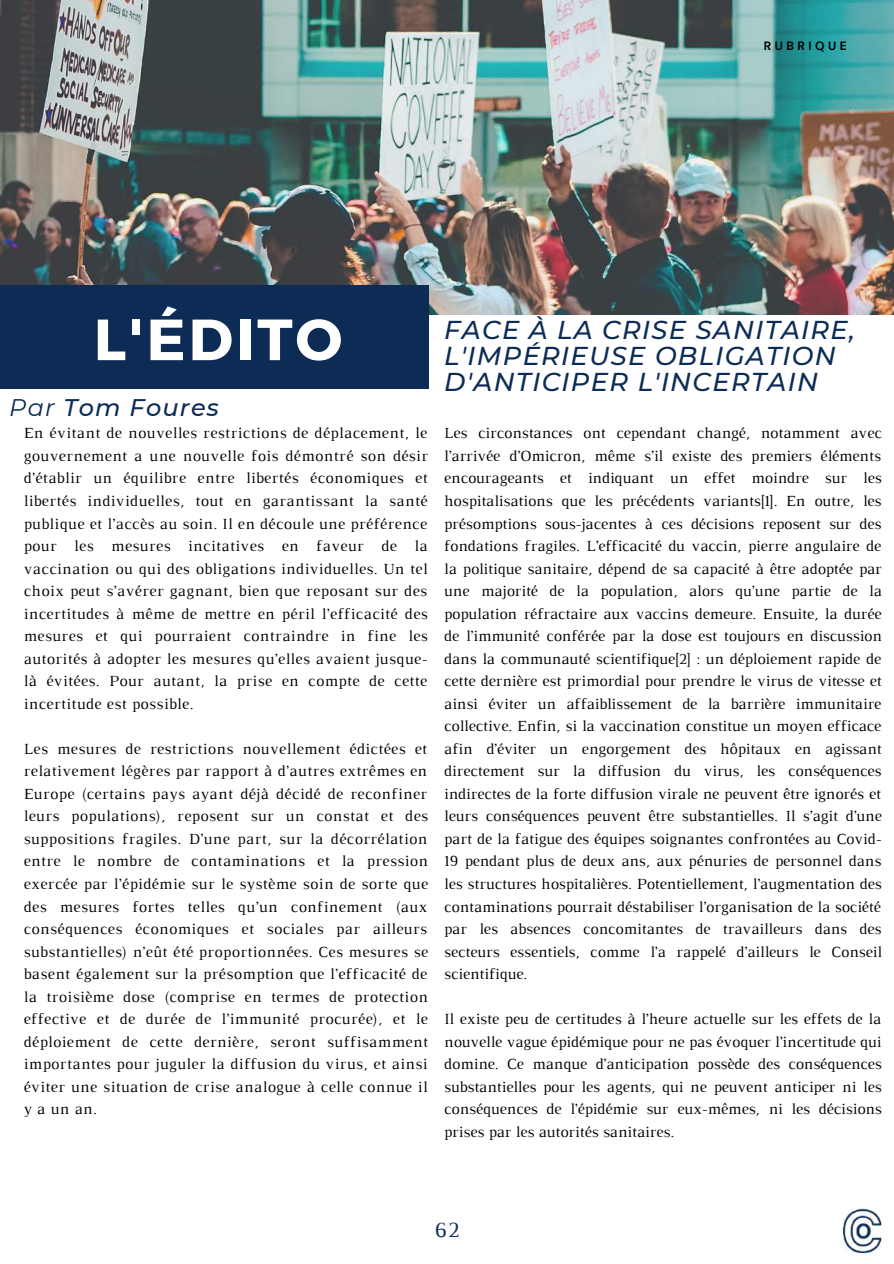
<style>
.page{position:relative;width:894px;height:1264px;background:#fff}
.page>*{position:absolute;margin:0;border:0;box-sizing:border-box;transform-origin:0 0}
.t1{font:700 57.9px "Montserrat";letter-spacing:.05em;color:#fff}
.t2{font:italic 500 25.8px/25.8px "Montserrat";letter-spacing:.05em;color:#0c2c55}
.t3{font:italic 500 24px "Montserrat";letter-spacing:.05em;color:#0c2c55}
.t4{font:22.5px "Luthier";color:#0c2c55}
.t5{font:15.75px/22.5px "Luthier";letter-spacing:.015em;color:#000;text-align:justify}
.t6{font:700 12px "DM Sans";letter-spacing:.29em;color:#000}
.s1{font-weight:400}
</style>
<div class="page">
<img style="left:0;top:0;width:893px;height:314px">
<img style="left:842px;top:1208px;width:39px;height:45px">
<div style="left:0;top:285px;width:429px;height:103px;background:#0c2c55"></div>
<p class="t6" style="left:763px;top:38px;width:84px">RUBRIQUE</p>
<h1 class="t1" style="left:94px;top:302px;width:250px">L'ÉDITO</h1>
<h2 class="t2" style="left:444px;top:317px;width:412px">FACE À LA CRISE SANITAIRE,<br>L'IMPÉRIEUSE OBLIGATION<br>D'ANTICIPER L'INCERTAIN</h2>
<p class="t5" style="left:24px;top:423px;width:405px">En évitant de nouvelles restrictions de déplacement, le gouvernement a une nouvelle fois démontré son désir d’établir un équilibre entre libertés économiques et libertés individuelles, tout en garantissant la santé publique et l’accès au soin. Il en découle une préférence pour les mesures incitatives en faveur de la vaccination ou qui des obligations individuelles. Un tel choix peut s’avérer gagnant, bien que reposant sur des incertitudes à même de mettre en péril l’efficacité des mesures et qui pourraient contraindre in fine les autorités à adopter les mesures qu’elles avaient jusque&shy;là évitées. Pour autant, la prise en compte de cette incertitude est possible.</p>
<p class="t5" style="left:24px;top:738px;width:406px">Les mesures de restrictions nouvellement édictées et relativement légères par rapport à d’autres extrêmes en Europe (certains pays ayant déjà décidé de reconfiner leurs populations), reposent sur un constat et des suppositions fragiles. D’une part, sur la décorrélation entre le nombre de contaminations et la pression exercée par l’épidémie sur le système soin de sorte que des mesures fortes telles qu’un confinement (aux conséquences économiques et sociales par ailleurs substantielles) n’eût été proportionnées. Ces mesures se basent également sur la présomption que l’efficacité de la troisième dose (comprise en termes de protection effective et de durée de l’immunité procurée), et le déploiement de cette dernière, seront suffisamment importantes pour juguler la diffusion du virus, et ainsi éviter une situation de crise analogue à celle connue il y a un an.</p>
<h3 class="t3" style="left:9px;top:393px;width:211px"><span class="s1">Par</span> Tom Foures</h3>
<p class="t5" style="left:444px;top:423px;width:439px">Les circonstances ont cependant changé, notamment avec l’arrivée d’Omicron, même s’il existe des premiers éléments encourageants et indiquant un effet moindre sur les hospitalisations que les précédents variants[1]. En outre, les présomptions sous-jacentes à ces décisions reposent sur des fondations fragiles. L’efficacité du vaccin, pierre angulaire de la politique sanitaire, dépend de sa capacité à être adoptée par une majorité de la population, alors qu’une partie de la population réfractaire aux vaccins demeure. Ensuite, la durée de l’immunité conférée par la dose est toujours en discussion dans la communauté scientifique[2] : un déploiement rapide de cette dernière est primordial pour prendre le virus de vitesse et ainsi éviter un affaiblissement de la barrière immunitaire collective. Enfin, si la vaccination constitue un moyen efficace afin d’éviter un engorgement des hôpitaux en agissant directement sur la diffusion du virus, les conséquences indirectes de la forte diffusion virale ne peuvent être ignorés et leurs conséquences peuvent être substantielles. Il s’agit d’une part de la fatigue des équipes soignantes confrontées au Covid-19 pendant plus de deux ans, aux pénuries de personnel dans les structures hospitalières. Potentiellement, l’augmentation des contaminations pourrait déstabiliser l’organisation de la société par les absences concomitantes de travailleurs dans des secteurs essentiels, comme l’a rappelé d’ailleurs le Conseil scientifique.</p>
<p class="t5" style="left:444px;top:1009px;width:439px">Il existe peu de certitudes à l’heure actuelle sur les effets de la nouvelle vague épidémique pour ne pas évoquer l’incertitude qui domine. Ce manque d’anticipation possède des conséquences substantielles pour les agents, qui ne peuvent anticiper ni les conséquences de l’épidémie sur eux-mêmes, ni les décisions prises par les autorités sanitaires.</p>
<h3 class="t4" style="left:435px;top:1221px;width:26px">62</h3>
</div>
